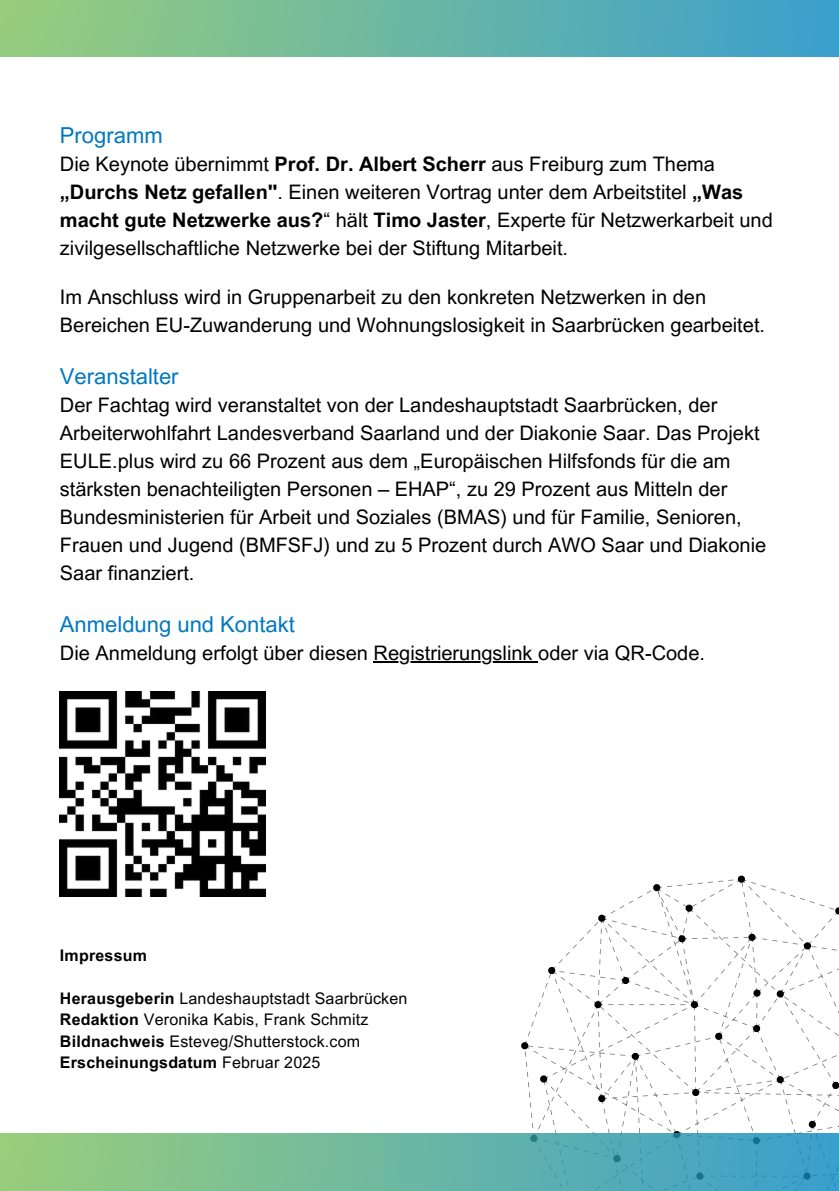
<style>
.page{position:relative;width:839px;height:1191px;background:#fff}
.page>*{position:absolute;margin:0;border:0;box-sizing:border-box;transform-origin:0 0}
.t1{font:22px "Arial MT Pro";color:#0078c0}
.t2{font:20px/28px "Arial MT Pro";color:#000}
.t3{font:16px "Arial MT Pro";letter-spacing:.015em;color:#000}
.t4{font:700 16px "Arial MT Pro";letter-spacing:.015em;color:#000}
.s1{font-weight:700}
.s2{font-weight:400}
</style>
<div class="page">
<hr style="left:373px;top:662px;width:165px;height:1px;background:#000">
<svg style="left:521px;top:876px;width:318px;height:315px"></svg>
<div style="left:0;top:0;width:838px;height:57px;background:linear-gradient(to right,#98cd7c,#3b9fcd)"></div>
<div style="left:0;top:1134px;width:838px;height:57px;background:linear-gradient(to right,#9ace7b,#399ecc)"></div>
<img style="left:60px;top:691px;width:205px;height:206px">
<h1 class="t1" style="left:60px;top:127px;width:104px">Programm</h1>
<h1 class="t2" style="left:60px;top:153px;width:714px">Die Keynote übernimmt <span class="s1">Prof. Dr. Albert Scherr</span> aus Freiburg zum Thema <span class="s1">„Durchs Netz gefallen"</span>. Einen weiteren Vortrag unter dem Arbeitstitel <span class="s1">„Was macht gute Netzwerke aus?</span>“ hält <span class="s1">Timo Jaster</span>, Experte für Netzwerkarbeit und zivilgesellschaftliche Netzwerke bei der Stiftung Mitarbeit.</h1>
<h1 class="t2" style="left:60px;top:286px;width:706px">Im Anschluss wird in Gruppenarbeit zu den konkreten Netzwerken in den<br>Bereichen EU-Zuwanderung und Wohnungslosigkeit in Saarbrücken gearbeitet.</h1>
<h1 class="t1" style="left:60px;top:369px;width:120px">Veranstalter</h1>
<h1 class="t2" style="left:60px;top:394px;width:707px">Der Fachtag wird veranstaltet von der Landeshauptstadt Saarbrücken, der Arbeiterwohlfahrt Landesverband Saarland und der Diakonie Saar. Das Projekt EULE.plus wird zu 66 Prozent aus dem „Europäischen Hilfsfonds für die am stärksten benachteiligten Personen – EHAP“, zu 29 Prozent aus Mitteln der Bundesministerien für Arbeit und Soziales (BMAS) und für Familie, Senioren, Frauen und Jugend (BMFSFJ) und zu 5 Prozent durch AWO Saar und Diakonie Saar finanziert.</h1>
<h1 class="t1" style="left:60px;top:617px;width:236px">Anmeldung und Kontakt</h1>
<h1 class="t2" style="left:60px;top:642px;width:646px">Die Anmeldung erfolgt über diesen Registrierungslink oder via QR-Code.</h1>
<p class="t4" style="left:60px;top:950px;width:89px">Impressum</p>
<h2 class="t3" style="left:60px;top:992px;width:349px"><span class="s1">Herausgeberin</span> Landeshauptstadt Saarbrücken</h2>
<p class="t3" style="left:60px;top:1014px;width:310px"><span class="s1">Redaktion</span> Veronika Kabis, Frank Schmitz</p>
<p class="t3" style="left:60px;top:1035px;width:302px"><span class="s1">Bildnachweis</span> Esteveg/Shutterstock.com</p>
<p class="t4" style="left:60px;top:1056px;width:262px">Erscheinungsdatum <span class="s2">Februar 2025</span></p>
</div>
